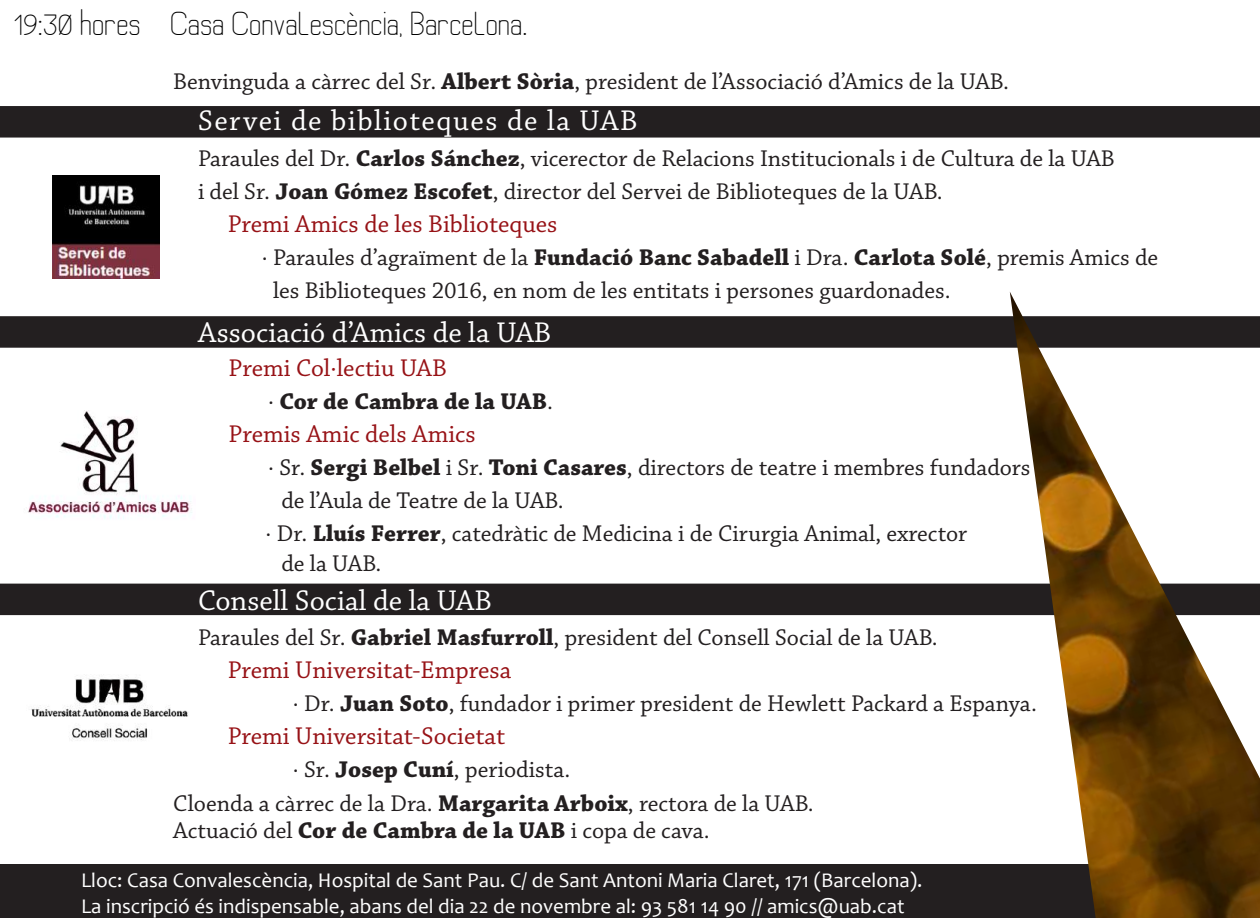
<style>
.page{position:relative;width:1260px;height:918px;background:#fff}
.page>*{position:absolute;margin:0;border:0;box-sizing:border-box;transform-origin:0 0}
.t1{font:30px "Chaparral Pro";letter-spacing:.005em;color:#fff}
.t2{font:30px "Chaparral Pro";letter-spacing:.05em;color:#fff}
.t3{font:28.5px "Recoleta Sans St";color:#000}
.t4{font:25.5px "Chaparral Pro";color:#971216}
.t5{font:24px/33px "Chaparral Pro";color:#231f20}
.t6{font:700 24px "Chaparral Pro";color:#231f20}
.t7{font:21px/25.2px "Candara";color:#fff}
.s1{font-weight:700}
.s2{font-weight:400}
</style>
<div class="page">
<div style="left:0;top:864px;width:1260px;height:54px;background:#231f20"></div>
<img style="left:53px;top:175px;width:107px;height:104px">
<img style="left:31px;top:675px;width:157px;height:66px">
<div style="left:0;top:584px;width:1260px;height:31px;background:#231f20"></div>
<div style="left:0;top:316px;width:1260px;height:32px;background:#231f20"></div>
<div style="left:0;top:106px;width:1260px;height:32px;background:#231f20"></div>
<img style="left:1010px;top:292px;width:250px;height:626px">
<img style="left:28px;top:410px;width:164px;height:109px">
<p class="t3" style="left:14px;top:5px;width:526px">19:30 hores – Casa Convalescència, Barcelona.)</p>
<p class="t5" style="left:173px;top:65px;width:837px">Benvinguda a càrrec del Sr. <span class="s1">Albert Sòria</span>, president de l’Associació d’Amics de la UAB.</p>
<p class="t2" style="left:198px;top:104px;width:441px">Servei de biblioteques de la UAB</p>
<p class="t5" style="left:198px;top:143px;width:918px">Paraules del Dr. <span class="s1">Carlos Sánchez</span>, vicerector de Relacions Institucionals i de Cultura de la UAB i del Sr. <span class="s1">Joan Gómez Escofet</span>, director del Servei de Biblioteques de la UAB.</p>
<p class="t4" style="left:228px;top:210px;width:331px">Premi Amics de les Biblioteques</p>
<p class="t5" style="left:273px;top:242px;width:887px;text-indent:-11px">· Paraules d’agraïment de la <span class="s1">Fundació Banc Sabadell</span> i Dra. <span class="s1">Carlota Solé</span>, premis Amics de les Biblioteques 2016, en nom de les entitats i persones guardonades.</p>
<p class="t1" style="left:198px;top:316px;width:355px">Associació d’Amics de la UAB</p>
<p class="t4" style="left:229px;top:354px;width:220px">Premi Col·lectiu UAB</p>
<p class="t6" style="left:268px;top:387px;width:286px"><span class="s2">·</span> Cor de Cambra de la UAB<span class="s2">.</span></p>
<p class="t4" style="left:229px;top:420px;width:249px">Premis Amic dels Amics</p>
<p class="t5" style="left:268px;top:452px;width:764px">· Sr. <span class="s1">Sergi Belbel</span> i Sr. <span class="s1">Toni Casares</span>, directors de teatre i membres fundadors</p>
<p class="t5" style="left:281px;top:485px;width:284px">de l’Aula de Teatre de la UAB.</p>
<p class="t5" style="left:266px;top:518px;width:703px">· Dr. <span class="s1">Lluís Ferrer</span>, catedràtic de Medicina i de Cirurgia Animal, exrector</p>
<p class="t5" style="left:281px;top:548px;width:102px">de la UAB.</p>
<p class="t1" style="left:198px;top:584px;width:295px">Consell Social de la UAB</p>
<p class="t5" style="left:198px;top:622px;width:741px">Paraules del Sr. <span class="s1">Gabriel Masfurroll</span>, president del Consell Social de la UAB.</p>
<p class="t4" style="left:228px;top:656px;width:285px">Premi Universitat-Empresa</p>
<p class="t5" style="left:293px;top:688px;width:746px">· Dr. <span class="s1">Juan Soto</span>, fundador i primer president de Hewlett Packard a Espanya.</p>
<p class="t4" style="left:228px;top:722px;width:279px">Premi Universitat-Societat</p>
<p class="t5" style="left:293px;top:754px;width:279px">· Sr. <span class="s1">Josep Cuní</span>, periodista.</p>
<p class="t5" style="left:173px;top:791px;width:642px;line-height:27px">Cloenda a càrrec de la Dra. <span class="s1">Margarita Arboix</span>, rectora de la UAB.<br>Actuació del <span class="s1">Cor de Cambra de la UAB</span> i copa de cava.</p>
<p class="t7" style="left:81px;top:868px;width:843px">Lloc: Casa Convalescència, Hospital de Sant Pau. C/ de Sant Antoni Maria Claret, 171 (Barcelona).<br>La inscripció és indispensable, abans del dia 22 de novembre al: 93 581 14 90 // amics@uab.cat</p>
</div>
